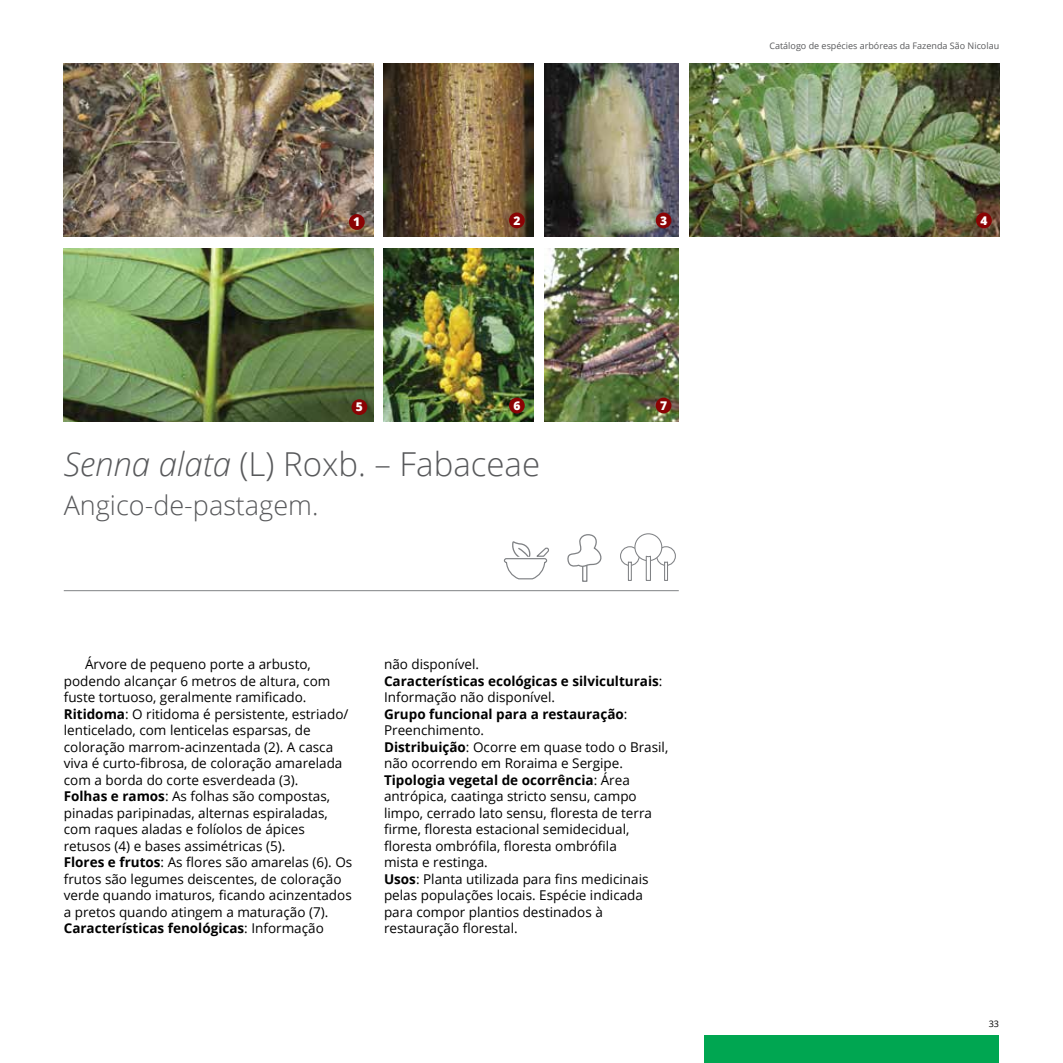
<style>
.page{position:relative;width:1063px;height:1063px;background:#fff}
.page>*{position:absolute;margin:0;border:0;box-sizing:border-box;transform-origin:0 0}
.t1{font:300 33px "Open Sans";color:#58595b}
.t2{font:300 27px "Open Sans";color:#58595b}
.t3{font:13.5px/16.5px "Open Sans";color:#000}
.t4{font:800 12px "Open Sans";color:#fff}
.t5{font:9px "Open Sans";color:#58595b}
.t6{font:9px "Open Sans";color:#000}
.s1{font-style:italic}
.s2{font-weight:700}
</style>
<div class="page">
<div style="left:704px;top:1035px;width:295px;height:28px;background:#00a651"></div>
<div style="left:620px;top:546px;width:20px;height:20px;border:1px solid #808285;border-radius:50%"></div>
<svg style="left:627px;top:561px;width:5px;height:20px"></svg>
<div style="left:656px;top:546px;width:20px;height:20px;border:1px solid #808285;border-radius:50%"></div>
<svg style="left:664px;top:561px;width:5px;height:20px"></svg>
<div style="left:635px;top:534px;width:27px;height:27px;background:#fff;border-radius:50%"></div>
<div style="left:634px;top:533px;width:28px;height:28px;border:1px solid #808285;border-radius:50%"></div>
<svg style="left:645px;top:555px;width:7px;height:26px"></svg>
<hr style="left:64px;top:590px;width:615px;height:1px;background:#808285">
<img style="left:64px;top:249px;width:309px;height:173px">
<img style="left:690px;top:64px;width:309px;height:173px">
<img style="left:64px;top:64px;width:309px;height:173px">
<img style="left:544px;top:64px;width:135px;height:173px">
<img style="left:544px;top:249px;width:135px;height:173px">
<img style="left:384px;top:64px;width:149px;height:173px">
<img style="left:384px;top:249px;width:149px;height:173px">
<div style="left:656px;top:213px;width:15px;height:15px;background:#8b0304;border-radius:50%"></div>
<div style="left:656px;top:398px;width:15px;height:15px;background:#8b0304;border-radius:50%"></div>
<div style="left:509px;top:213px;width:16px;height:15px;background:#8b0304;border-radius:50%"></div>
<div style="left:509px;top:398px;width:16px;height:15px;background:#8b0304;border-radius:50%"></div>
<div style="left:976px;top:213px;width:16px;height:15px;background:#8b0304;border-radius:50%"></div>
<div style="left:349px;top:214px;width:16px;height:16px;background:#8b0304;border-radius:50%"></div>
<div style="left:352px;top:399px;width:15px;height:16px;background:#8b0304;border-radius:50%"></div>
<div style="left:582px;top:565px;width:5px;height:17px;border:1px solid #808285"></div>
<svg style="left:567px;top:534px;width:35px;height:34px"></svg>
<svg style="left:503px;top:541px;width:46px;height:39px"></svg>
<p class="t5" style="left:769px;top:40px;width:231px">Catálogo de espécies arbóreas da Fazenda São Nicolau</p>
<p class="t4" style="left:513px;top:211px;width:9px">2</p>
<p class="t4" style="left:660px;top:211px;width:9px">3</p>
<p class="t4" style="left:353px;top:213px;width:9px">1</p>
<p class="t4" style="left:980px;top:211px;width:9px">4</p>
<p class="t4" style="left:356px;top:398px;width:9px">5</p>
<p class="t4" style="left:513px;top:396px;width:9px">6</p>
<h1 class="t1" style="left:64px;top:442px;width:478px"><span class="s1">Senna alata</span> (L) Roxb. – Fabaceae</h1>
<h2 class="t2" style="left:64px;top:487px;width:256px">Angico-de-pastagem.</h2>
<p class="t4" style="left:660px;top:396px;width:9px">7</p>
<p class="t3" style="left:64px;top:656px;width:290px;text-indent:21px">Árvore de pequeno porte a arbusto, podendo alcançar 6 metros de altura, com fuste tortuoso, geralmente ramificado.<br><span class="s2">Ritidoma</span>: O ritidoma é persistente, estriado/ lenticelado, com lenticelas esparsas, de coloração marrom-acinzentada (2). A casca viva é curto-fibrosa, de coloração amarelada com a borda do corte esverdeada (3).<br><span class="s2">Folhas e ramos</span>: As folhas são compostas, pinadas paripinadas, alternas espiraladas, com raques aladas e folíolos de ápices retusos (4) e bases assimétricas (5).<br><span class="s2">Flores e frutos</span>: As flores são amarelas (6). Os frutos são legumes deiscentes, de coloração verde quando imaturos, ficando acinzentados a pretos quando atingem a maturação (7).<br><span class="s2">Características fenológicas</span>: Informação</p>
<p class="t3" style="left:384px;top:656px;width:286px">não disponível.<br><span class="s2">Características ecológicas e silviculturais</span>:<br>Informação não disponível.<br><span class="s2">Grupo funcional para a restauração</span>:<br>Preenchimento.<br><span class="s2">Distribuição</span>: Ocorre em quase todo o Brasil, não ocorrendo em Roraima e Sergipe.<br><span class="s2">Tipologia vegetal de ocorrência</span>: Área antrópica, caatinga stricto sensu, campo limpo, cerrado lato sensu, floresta de terra firme, floresta estacional semidecidual, floresta ombrófila, floresta ombrófila<br>mista e restinga.<br><span class="s2">Usos</span>: Planta utilizada para fins medicinais pelas populações locais. Espécie indicada para compor plantios destinados à restauração florestal.</p>
<p class="t6" style="left:989px;top:1017px;width:12px">33</p>
</div>
